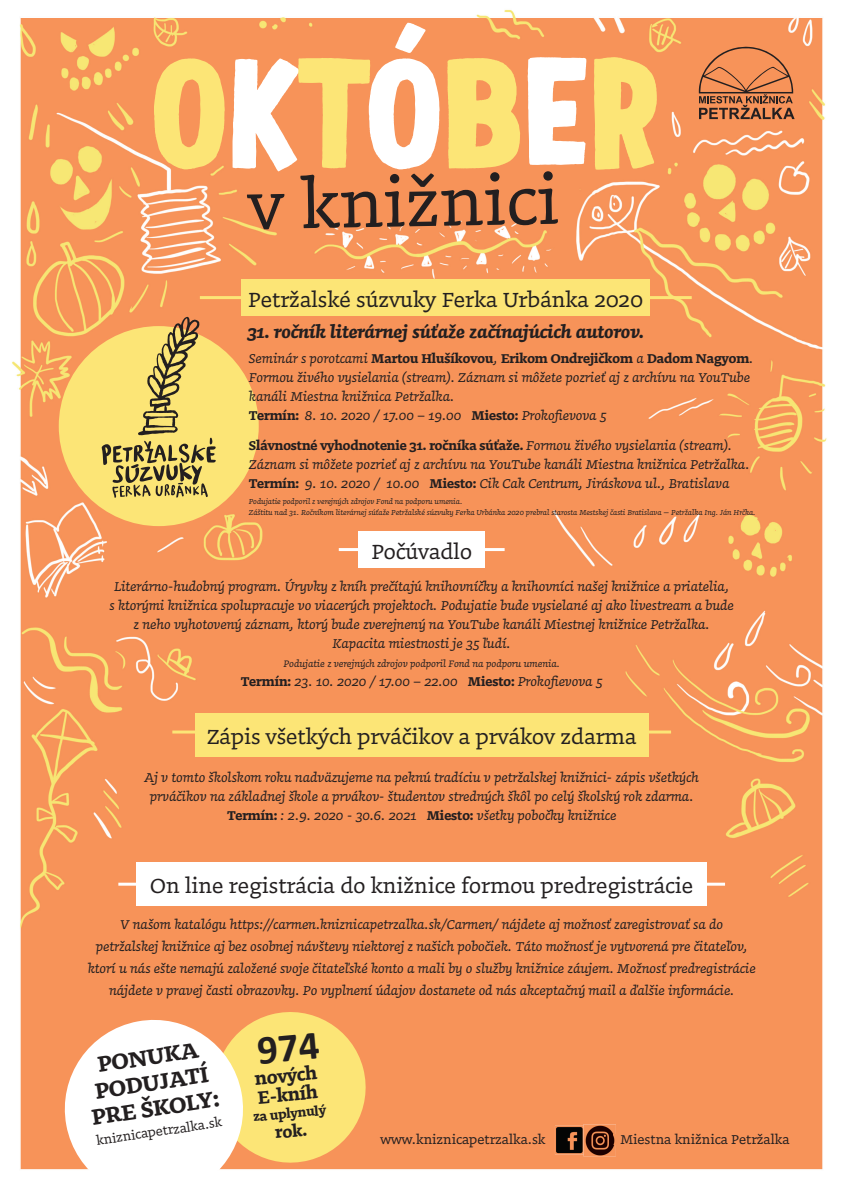
<style>
.page{position:relative;width:842px;height:1191px;background:#fff}
.page>*{position:absolute;margin:0;border:0;box-sizing:border-box;transform-origin:0 0}
.t1{font:500 150px "Mr Dodo";letter-spacing:-.09em;color:#fce576}
.t2{font:76.8px "Doko";color:#231f20}
.t3{font:700 25.8px/25.7px "Doko";color:#231f20;text-align:center}
.t4{font:24px "Doko";color:#231f20}
.t5{font:700 21px/19.2px "Doko";color:#231f20}
.t6{font:italic 700 20px "Doko";color:#231f20}
.t7{font:700 19.2px "Doko";color:#231f20}
.t8{font:italic 15px/19px "Doko";color:#231f20;text-align:center}
.t9{font:15px "Doko";color:#231f20}
.t10{font:700 15px "Doko";color:#231f20}
.t11{font:14.7px "Doko";color:#231f20}
.t12{font:italic 11px "Doko";color:#231f20}
.t13{font:italic 8.5px/11px "Doko";color:#231f20}
.s1{color:#fff}
.s2{font-weight:700;font-style:normal}
.s3{font-family:"Myriad Pro";font-style:normal}
</style>
<div class="page">
<img style="left:12px;top:9px;width:815px;height:1161px">
<div style="left:59px;top:326px;width:200px;height:200px;background:#fce576;border-radius:50%"></div>
<img style="left:583px;top:1124px;width:33px;height:32px">
<svg style="left:555px;top:1125px;width:61px;height:29px;background:#643823"></svg>
<svg style="left:699px;top:47px;width:96px;height:72px;background:#cb7a4d"></svg>
<hr style="left:200px;top:296px;width:492px;height:3px;background:#fce576">
<div style="left:242px;top:279px;width:408px;height:37px;background:#fce576"></div>
<hr style="left:339px;top:548px;width:166px;height:3px;background:#fff">
<div style="left:359px;top:531px;width:126px;height:37px;background:#fff"></div>
<hr style="left:172px;top:730px;width:499px;height:3px;background:#fce576">
<div style="left:195px;top:712px;width:453px;height:44px;background:#fce576"></div>
<hr style="left:118px;top:882px;width:607px;height:3px;background:#fff">
<div style="left:136px;top:862px;width:571px;height:44px;background:#fff"></div>
<svg style="left:102px;top:317px;width:114px;height:181px"></svg>
<svg style="left:57px;top:1004px;width:317px;height:166px"></svg>
<h1 class="t1" style="left:145px;top:19px;width:521px">O<span class="s1">K</span>T<span class="s1">Ó</span>B<span class="s1">E</span>R</h1>
<h2 class="t2" style="left:248px;top:160px;width:312px;rotate:-1deg">v knižnici</h2>
<h3 class="t4" style="left:248px;top:285px;width:396px">Petržalské súzvuky Ferka Urbánka 2020</h3>
<h3 class="t6" style="left:247px;top:319px;width:398px">31. ročník literárnej súťaže začínajúcich autorov.</h3>
<p class="t8" style="left:249px;top:349px;width:506px;text-align:left">Seminár s porotcami <span class="s2">Martou Hlušíkovou</span>, <span class="s2">Erikom Ondrejičkom</span> a <span class="s2">Dadom Nagyom</span>.<br>Formou živého vysielania (stream). Záznam si môžete pozrieť aj z archívu na YouTube kanáli Miestna knižnica Petržalka.<br><span class="s2">Termín:</span> 8. 10. 2020 / 17.00 <span class="s3">–</span> 19.00 <span class="s2">Miesto:</span> Prokofievova 5</p>
<p class="t8" style="left:249px;top:436px;width:502px;text-align:left"><span class="s2">Slávnostné vyhodnotenie 31. ročníka súťaže.</span> Formou živého vysielania (stream).<br>Záznam si môžete pozrieť aj z archívu na YouTube kanáli Miestna knižnica Petržalka.<br><span class="s2">Termín:</span> 9. 10. 2020 / 10.00 <span class="s2">Miesto:</span> Cik Cak Centrum, Jiráskova ul., Bratislava</p>
<p class="t13" style="left:249px;top:496px;width:508px">Podujatie podporil z verejných zdrojov Fond na podporu umenia.<br>Záštitu nad 31. Ročníkom literárnej súťaže Petržalské súzvuky Ferka Urbánka 2020 prebral starosta Mestskej časti Bratislava – Petržalka Ing. Ján Hrčka.</p>
<h3 class="t4" style="left:371px;top:537px;width:102px">Počúvadlo</h3>
<p class="t8" style="left:110px;top:577px;width:626px">Literárno-hudobný program. Úryvky z kníh prečítajú knihovníčky a knihovníci našej knižnice a priatelia,<br>s ktorými knižnica spolupracuje vo viacerých projektoch. Podujatie bude vysielané aj ako livestream a bude z neho vyhotovený záznam, ktorý bude zverejnený na YouTube kanáli Miestnej knižnice Petržalka.<br>Kapacita miestnosti je 35 ľudí.</p>
<p class="t12" style="left:284px;top:657px;width:278px">Podujatie z verejných zdrojov podporil Fond na podporu umenia.</p>
<p class="t8" style="left:241px;top:672px;width:363px"><span class="s2">Termín:</span> 23. 10. 2020 / 17.00 <span class="s3">–</span> 22.00 <span class="s2">Miesto:</span> Prokofievova 5</p>
<h3 class="t4" style="left:207px;top:722px;width:431px">Zápis všetkých prváčikov a prvákov zdarma</h3>
<p class="t8" style="left:145px;top:768px;width:556px">Aj v tomto školskom roku nadväzujeme na peknú tradíciu v petržalskej knižnici- zápis všetkých prváčikov na základnej škole a prvákov- študentov stredných škôl po celý školský rok zdarma.<br><span class="s2">Termín:</span> : 2.9. 2020 - 30.6. 2021 <span class="s2">Miesto:</span> všetky pobočky knižnice</p>
<h3 class="t4" style="left:150px;top:871px;width:544px">On line registrácia do knižnice formou predregistrácie</h3>
<p class="t8" style="left:88px;top:913px;width:669px;line-height:22px">V našom kata lógu https://carmen.kniznicapetrzalka.sk/Carmen/ nájdete aj možnosť zaregistrovať sa do petržalskej knižnice aj bez osobnej návštevy niektorej z našich pobočiek. Táto možnosť je vytvorená pre čitateľov, ktorí u nás ešte nemajú založené svoje čitateľské konto a mali by o služby knižnice záujem. Možnosť predregistrácie nájdete v pravej časti obrazovky. Po vyplnení údajov dostanete od nás akceptačný mail a ďalšie informácie.</p>
<h3 class="t3" style="left:83px;top:1052px;width:130px;rotate:-8deg">PONUKA<br>PODUJATÍ<br>PRE ŠKOLY:</h3>
<p class="t11" style="left:95px;top:1131px;width:129px;rotate:-8deg">kniznicapetrzalka.sk</p>
<h3 class="t5" style="left:254px;top:1067px;width:64px;rotate:-5deg">nových<br>E-kníh</h3>
<p class="t10" style="left:252px;top:1107px;width:74px;rotate:-5deg">za uplynulý</p>
<p class="t7" style="left:274px;top:1120px;width:33px;rotate:-5deg">rok.</p>
<p class="t9" style="left:381px;top:1131px;width:166px">www.kniznicapetrzalka.sk</p>
<p class="t9" style="left:620px;top:1131px;width:170px">Miestna knižnica Petržalka</p>
</div>
